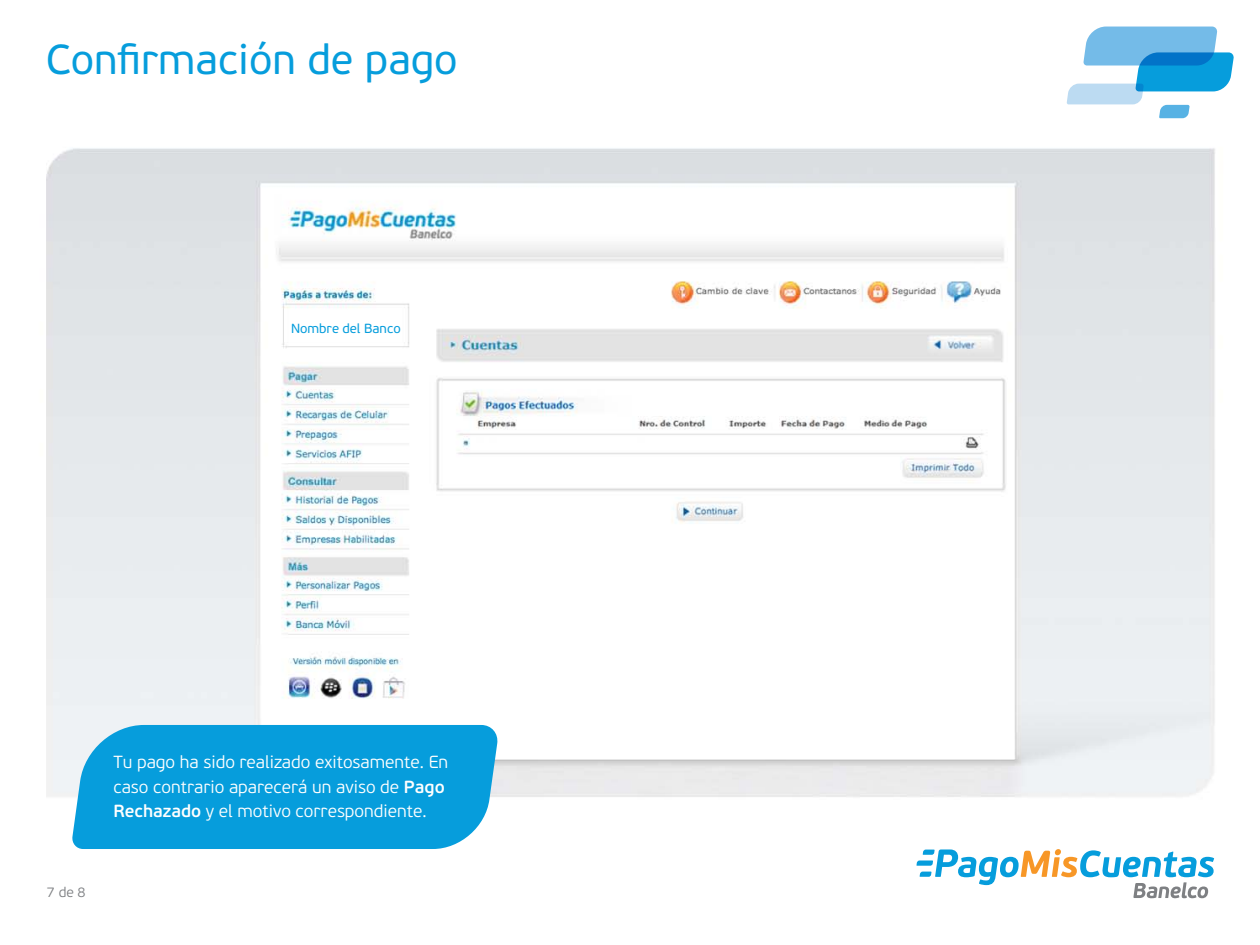
<style>
.page{position:relative;width:1260px;height:945px;background:#fff}
.page>*{position:absolute;margin:0;border:0;box-sizing:border-box;transform-origin:0 0}
.t1{font:42px "Banelco Beau";color:#069ddc}
.t2{font:300 17.5px/24.5px "Banelco Beau";color:#fff}
.t3{font:300 14px "Banelco Beau";color:#7e8083}
.t4{font:13.3px "Banelco Beau";color:#069ddc}
.s1{font-weight:600}
</style>
<div class="page">
<img style="left:46px;top:26px;width:1169px;height:873px">
<svg style="left:916px;top:849px;width:298px;height:49px"></svg>
<svg style="left:1067px;top:27px;width:167px;height:91px"></svg>
<div style="left:72px;top:725px;width:427px;height:124px;background:#069ddc"></div>
<h1 class="t1" style="left:46px;top:35px;width:413px">Confirmación de pago</h1>
<p class="t4" style="left:291px;top:320px;width:111px">Nombre del Banco</p>
<p class="t3" style="left:47px;top:884px;width:40px">7 de 8</p>
<p class="t2" style="left:113px;top:750px;width:336px">Tu pago ha sido realizado exitosamente. En caso contrario aparecerá un aviso de <span class="s1">Pago<br>Rechazado</span> y el motivo correspondiente.</p>
</div>
